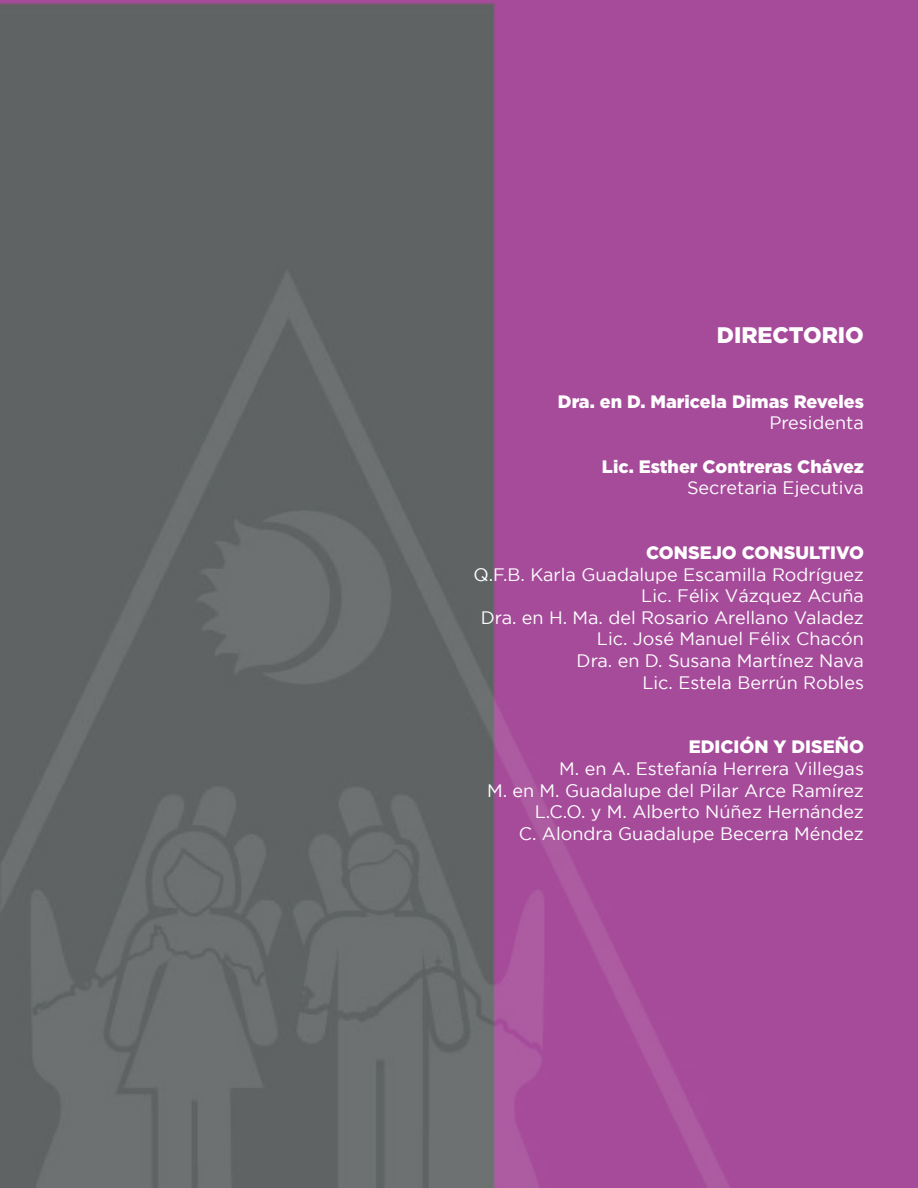
<style>
.page{position:relative;width:918px;height:1188px;background:#fff}
.page>*{position:absolute;margin:0;border:0;box-sizing:border-box;transform-origin:0 0}
.t1{font:900 22.5px "Gotham";color:#fff}
.t2{font:18px "Gotham";color:#fff}
.t3{font:900 18px "Gotham";color:#fff}
</style>
<div class="page">
<img style="left:0;top:0;width:918px;height:1188px">
<p class="t1" style="left:717px;top:322px;width:149px">DIRECTORIO</p>
<p class="t3" style="left:558px;top:391px;width:308px">Dra. en D. Maricela Dimas Reveles</p>
<p class="t2" style="left:769px;top:413px;width:96px">Presidenta</p>
<p class="t3" style="left:602px;top:456px;width:264px">Lic. Esther Contreras Chávez</p>
<p class="t2" style="left:687px;top:478px;width:178px">Secretaria Ejecutiva</p>
<p class="t3" style="left:646px;top:542px;width:219px">CONSEJO CONSULTIVO</p>
<p class="t2" style="left:473px;top:564px;width:392px">Q.F.B. Karla Guadalupe Escamilla Rodríguez</p>
<p class="t2" style="left:641px;top:586px;width:224px">Lic. Félix Vázquez Acuña</p>
<p class="t2" style="left:481px;top:607px;width:385px">Dra. en H. Ma. del Rosario Arellano Valadez</p>
<p class="t2" style="left:597px;top:629px;width:269px">Lic. José Manuel Félix Chacón</p>
<p class="t2" style="left:577px;top:651px;width:289px">Dra. en D. Susana Martínez Nava</p>
<p class="t2" style="left:642px;top:672px;width:223px">Lic. Estela Berrún Robles</p>
<p class="t3" style="left:689px;top:737px;width:177px">EDICIÓN Y DISEÑO</p>
<p class="t2" style="left:559px;top:759px;width:306px">M. en A. Estefanía Herrera Villegas</p>
<p class="t2" style="left:487px;top:780px;width:378px">M. en M. Guadalupe del Pilar Arce Ramírez</p>
<p class="t2" style="left:535px;top:802px;width:331px">L.C.O. y M. Alberto Núñez Hernández</p>
<p class="t2" style="left:519px;top:823px;width:347px">C. Alondra Guadalupe Becerra Méndez</p>
</div>
